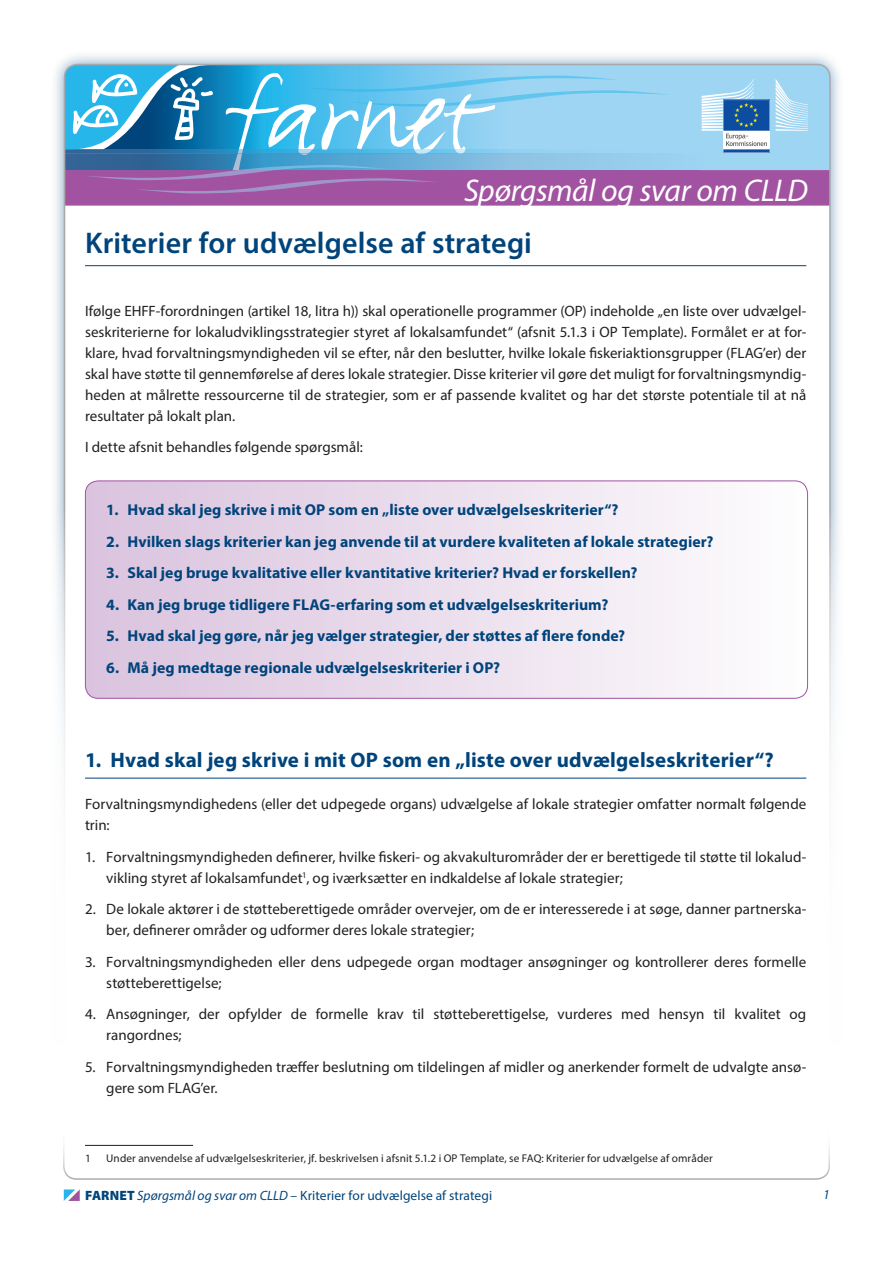
<style>
.page{position:relative;width:893px;height:1263px;background:#fff}
.page>*{position:absolute;margin:0;border:0;box-sizing:border-box;transform-origin:0 0}
.t1{font:italic 31.5px "Myriad Pro";letter-spacing:-.015em;color:#fff}
.t2{font:600 30px "Myriad Pro";color:#00447b}
.t3{font:700 21px "Myriad Pro";letter-spacing:.005em;color:#00447b}
.t4{font:700 15.75px "Myriad Pro";letter-spacing:.005em;color:#00447b}
.t5{font:15px/21px "Myriad Pro";color:#231f20}
.t6{font:13.5px "Myriad Pro";letter-spacing:.005em;color:#00447b}
.t7{font:italic 13.5px "Myriad Pro";color:#00447b}
.t8{font:11.25px "Myriad Pro";letter-spacing:.01em;color:#231f20}
.s1{font-weight:900}
.s2{font-style:italic}
</style>
<div class="page">
<div style="left:49px;top:49px;width:796px;height:1166px;background:#00447b;opacity:.5"></div>
<div style="left:65px;top:65px;width:765px;height:1135px;background:#fff;border-radius:13px"></div>
<div style="left:670px;top:65px;width:160px;height:105px;background:#9ed5f3"></div>
<div style="left:65px;top:154px;width:638px;height:17px;background:#9cd3f1"></div>
<hr style="left:65px;top:150px;width:638px;height:4px;background:#9ed5f3">
<div style="left:65px;top:170px;width:765px;height:36px;background:#a153a1;border:2px solid #a153a1"></div>
<div style="left:0;top:510px;width:893px;height:753px;background:#fff"></div>
<svg style="left:65px;top:65px;width:605px;height:132px"></svg>
<svg style="left:63px;top:1144px;width:767px;height:36px"></svg>
<svg style="left:64px;top:1189px;width:16px;height:12px"></svg>
<svg style="left:85px;top:481px;width:722px;height:217px"></svg>
<div style="left:85px;top:480px;width:723px;height:219px;border:1px solid #a153a1;border-radius:13px"></div>
<hr style="left:85px;top:265px;width:721px;height:1px;background:#00447b">
<hr style="left:85px;top:778px;width:721px;height:1px;background:#00447b">
<hr style="left:85px;top:1145px;width:108px;height:1px;background:#231f20">
<svg style="left:776px;top:79px;width:32px;height:52px;background:#b8e0f6"></svg>
<svg style="left:702px;top:79px;width:67px;height:74px"></svg>
<h1 class="t1" style="left:464px;top:171px;width:345px">Spørgsmål og svar om CLLD</h1>
<h2 class="t2" style="left:85px;top:223px;width:448px">Kriterier for udvælgelse af strategi</h2>
<p class="t5" style="left:85px;top:300px;width:723px;text-align:justify">Ifølge EHFF-forordningen (artikel 18, litra h)) skal operationelle programmer (OP) indeholde „en liste over udvælgel&shy;seskriterierne for lokaludviklingsstrategier styret af lokalsamfundet“ (afsnit 5.1.3 i OP Template). Formålet er at for&shy;klare, hvad forvaltningsmyndigheden vil se efter, når den beslutter, hvilke lokale fiskeriaktionsgrupper (FLAG’er) der skal have støtte til gennemførelse af deres lokale strategier. Disse kriterier vil gøre det muligt for forvaltningsmyndig&shy;heden at målrette ressourcerne til de strategier, som er af passende kvalitet og har det største potentiale til at nå resultater på lokalt plan.</p>
<p class="t5" style="left:85px;top:436px;width:279px">I dette afsnit behandles følgende spørgsmål:</p>
<p class="t4" style="left:106px;top:499px;width:514px">1. Hvad skal jeg skrive i mit OP som en „liste over udvælgelseskriterier“?</p>
<p class="t4" style="left:106px;top:531px;width:609px">2. Hvilken slags kriterier kan jeg anvende til at vurdere kvaliteten af lokale strategier?</p>
<p class="t4" style="left:106px;top:562px;width:533px">3. Skal jeg bruge kvalitative eller kvantitative kriterier? Hvad er forskellen?</p>
<p class="t4" style="left:106px;top:594px;width:504px">4. Kan jeg bruge tidligere FLAG-erfaring som et udvælgelseskriterium?</p>
<p class="t4" style="left:106px;top:625px;width:520px">5. Hvad skal jeg gøre, når jeg vælger strategier, der støttes af flere fonde?</p>
<p class="t4" style="left:106px;top:657px;width:395px">6. Må jeg medtage regionale udvælgelseskriterier i OP?</p>
<h3 class="t3" style="left:85px;top:746px;width:690px">1. Hvad skal jeg skrive i mit OP som en „liste over udvælgelseskriterier“?</h3>
<p class="t5" style="left:85px;top:793px;width:723px">Forvaltningsmyndighedens (eller det udpegede organs) udvælgelse af lokale strategier omfatter normalt følgende trin:</p>
<p class="t5" style="left:106px;top:846px;width:701px;text-indent:-21px">1. Forvaltningsmyndigheden definerer, hvilke fiskeri- og akvakulturområder der er berettigede til støtte til lokalud&shy;vikling styret af lokalsamfundet<sup>1</sup>, og iværksætter en indkaldelse af lokale strategier;</p>
<p class="t5" style="left:106px;top:898px;width:701px;text-indent:-21px">2. De lokale aktører i de støtteberettigede områder overvejer, om de er interesserede i at søge, danner partnerska&shy;ber, definerer områder og udformer deres lokale strategier;</p>
<p class="t5" style="left:106px;top:951px;width:701px;text-indent:-21px">3. Forvaltningsmyndigheden eller dens udpegede organ modtager ansøgninger og kontrollerer deres formelle støtteberettigelse;</p>
<p class="t5" style="left:106px;top:1003px;width:701px;text-indent:-21px">4. Ansøgninger, der opfylder de formelle krav til støtteberettigelse, vurderes med hensyn til kvalitet og rangordnes;</p>
<p class="t5" style="left:106px;top:1056px;width:701px;text-indent:-21px">5. Forvaltningsmyndigheden træffer beslutning om tildelingen af midler og anerkender formelt de udvalgte ansø&shy;gere som FLAG’er.</p>
<p class="t8" style="left:85px;top:1151px;width:7px">1</p>
<p class="t8" style="left:106px;top:1151px;width:608px">Under anvendelse af udvælgelseskriterier, jf. beskrivelsen i afsnit 5.1.2 i OP Template, se FAQ: Kriterier for udvælgelse af områder</p>
<p class="t6" style="left:85px;top:1187px;width:409px"><span class="s1">FARNET</span> <span class="s2">Spørgsmål og svar om CLLD</span> – Kriterier for udvælgelse af strategi</p>
<p class="t7" style="left:823px;top:1186px;width:8px">1</p>
</div>
